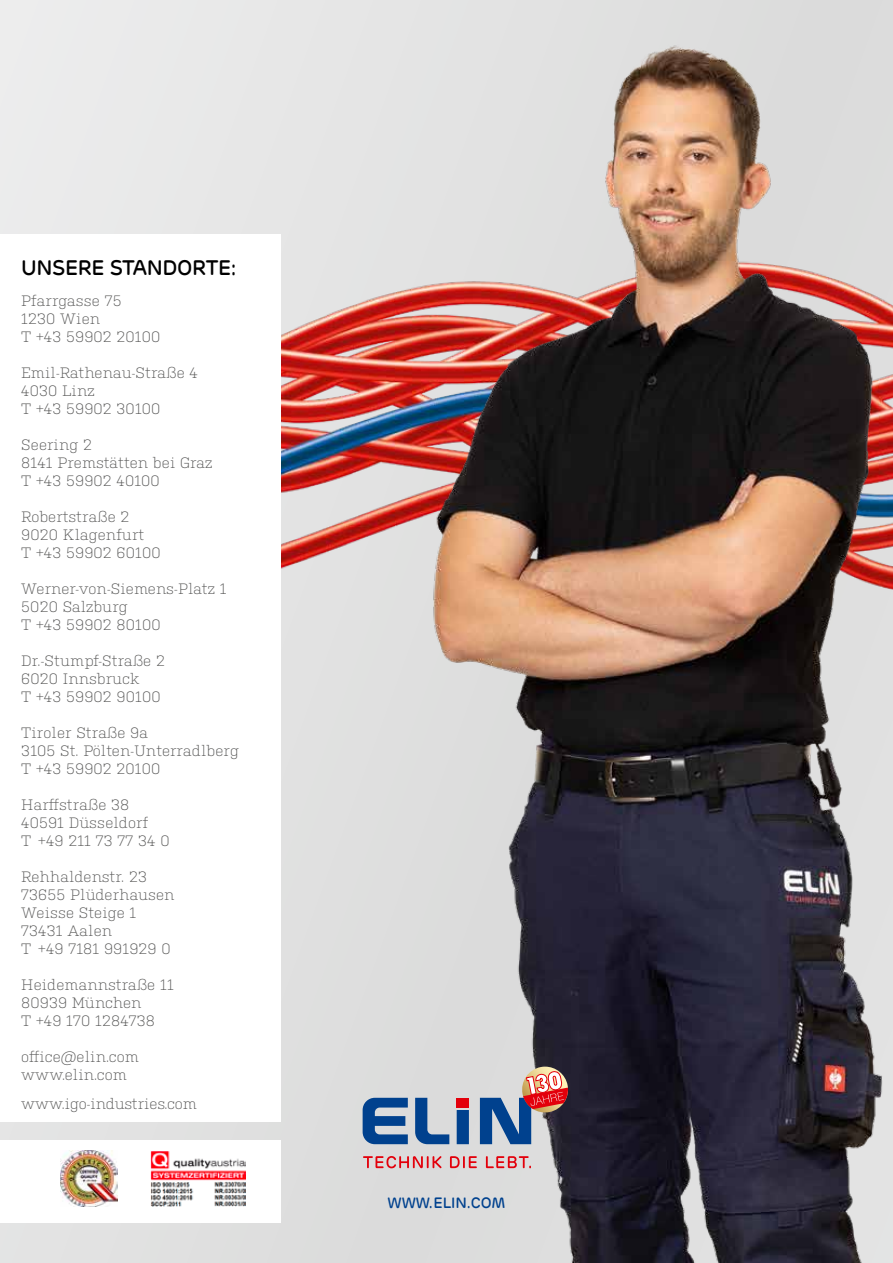
<style>
.page{position:relative;width:893px;height:1263px;background:#e3e4e4}
.page>*{position:absolute;margin:0;border:0;box-sizing:border-box;transform-origin:0 0}
.t1{font:500 21px "Rubrik";letter-spacing:-.02em;color:#000}
.t2{font:300 15px/18px "Kulturista";letter-spacing:.01em;color:#565655}
.t3{font:500 15px "Rubrik";color:#00418e}
</style>
<div class="page">
<img style="left:155px;top:174px;width:194px;height:453px">
<div style="left:0;top:1140px;width:281px;height:83px;background:#fff"></div>
<img style="left:61px;top:1150px;width:57px;height:57px">
<img style="left:150px;top:1151px;width:95px;height:56px">
<div style="left:0;top:234px;width:281px;height:887px;background:#fff"></div>
<img style="left:349px;top:38px;width:544px;height:1225px">
<svg style="left:363px;top:1156px;width:78px;height:12px"></svg>
<svg style="left:450px;top:1156px;width:27px;height:12px"></svg>
<svg style="left:486px;top:1156px;width:45px;height:12px"></svg>
<svg style="left:363px;top:1066px;width:207px;height:78px;background:#979bae"></svg>
<h1 class="t1" style="left:21px;top:254px;width:217px">UNSERE STANDORTE:</h1>
<p class="t2" style="left:21px;top:291px;width:141px">Pfarrgasse 75<br>1230 Wien<br>T +43 59902 20100</p>
<p class="t2" style="left:21px;top:363px;width:178px">Emil-Rathenau-Straße 4<br>4030 Linz<br>T +43 59902 30100</p>
<p class="t2" style="left:21px;top:435px;width:193px">Seering 2<br>8141 Premstätten bei Graz<br>T +43 59902 40100</p>
<p class="t2" style="left:21px;top:507px;width:141px">Robertstraße 2<br>9020 Klagenfurt<br>T +43 59902 60100</p>
<p class="t2" style="left:21px;top:579px;width:207px">Werner-von-Siemens-Platz 1<br>5020 Salzburg<br>T +43 59902 80100</p>
<p class="t2" style="left:21px;top:651px;width:145px">Dr.-Stumpf-Straße 2<br>6020 Innsbruck<br>T +43 59902 90100</p>
<p class="t2" style="left:21px;top:723px;width:219px">Tiroler Straße 9a<br>3105 St. Pölten-Unterradlberg<br>T +43 59902 20100</p>
<p class="t2" style="left:21px;top:795px;width:150px">Harffstraße 38<br>40591 Düsseldorf<br>T +49 211 73 77 34 0</p>
<p class="t2" style="left:21px;top:867px;width:155px">Rehhaldenstr. 23<br>73655 Plüderhausen<br>Weisse Steige 1<br>73431 Aalen<br>T +49 7181 991929 0</p>
<p class="t2" style="left:21px;top:975px;width:154px">Heidemannstraße 11<br>80939 München<br>T +49 170 1284738</p>
<p class="t2" style="left:21px;top:1047px;width:119px">office@elin.com www.elin.com</p>
<p class="t2" style="left:21px;top:1093px;width:177px">www.igo-industries.com</p>
<p class="t3" style="left:388px;top:1193px;width:119px">WWW.ELIN.COM</p>
</div>
